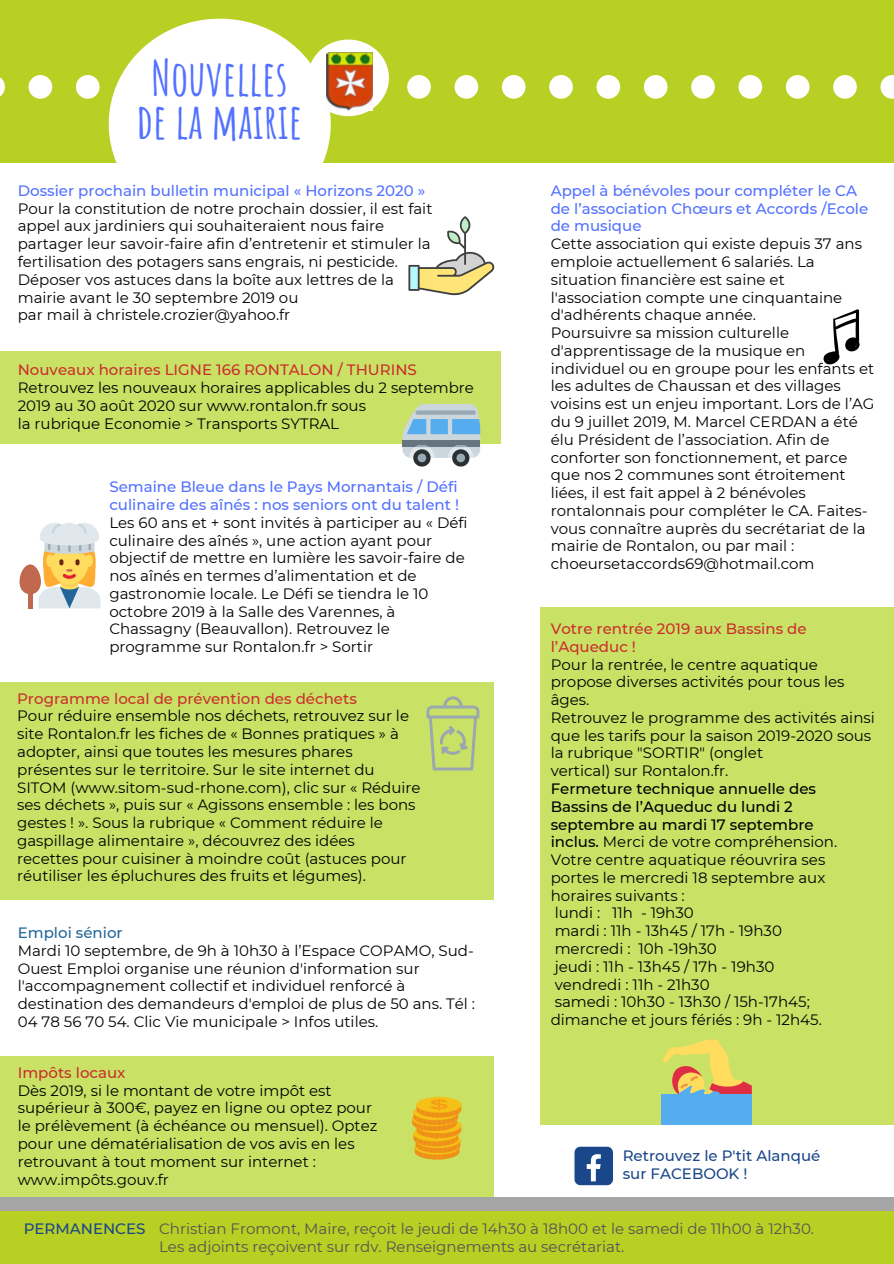
<style>
.page{position:relative;width:894px;height:1264px;background:#fff}
.page>*{position:absolute;margin:0;border:0;box-sizing:border-box;transform-origin:0 0}
.t1{font:700 48px/42.6px "Amatic SC";color:#5271ff;text-align:center}
.t2{font:15px/17.7px "Montserrat";color:#000}
.t3{font:500 15px/17.7px "Montserrat";color:#5271ff}
.t4{font:15px/18px "Montserrat";color:#545454}
.t5{font:500 15px/17.7px "Montserrat";color:#cb2e2e}
.t6{font:500 15px/17.7px "Montserrat";color:#1a4789}
.t7{font:500 15px "Montserrat";color:#269}
.s1{font-weight:500}
.s2{font-weight:500;color:#1a4789}
</style>
<div class="page">
<div style="left:0;top:0;width:893px;height:162px;background:#b8cf23"></div>
<svg style="left:109px;top:19px;width:221px;height:144px;fill:#fff"></svg>
<svg style="left:0;top:77px;width:5px;height:20px"></svg>
<svg style="left:29px;top:75px;width:23px;height:24px"></svg>
<svg style="left:76px;top:75px;width:23px;height:24px"></svg>
<svg style="left:123px;top:75px;width:24px;height:24px"></svg>
<svg style="left:170px;top:75px;width:24px;height:24px"></svg>
<svg style="left:218px;top:75px;width:23px;height:24px"></svg>
<svg style="left:265px;top:75px;width:24px;height:24px"></svg>
<svg style="left:308px;top:40px;width:81px;height:76px"></svg>
<svg style="left:407px;top:75px;width:24px;height:24px"></svg>
<svg style="left:454px;top:75px;width:24px;height:24px"></svg>
<svg style="left:501px;top:75px;width:24px;height:24px"></svg>
<svg style="left:549px;top:75px;width:23px;height:24px"></svg>
<svg style="left:596px;top:75px;width:24px;height:24px"></svg>
<svg style="left:643px;top:75px;width:24px;height:24px"></svg>
<svg style="left:691px;top:75px;width:23px;height:24px"></svg>
<svg style="left:738px;top:75px;width:24px;height:24px"></svg>
<svg style="left:785px;top:75px;width:24px;height:24px"></svg>
<svg style="left:833px;top:75px;width:23px;height:24px"></svg>
<svg style="left:880px;top:75px;width:13px;height:24px"></svg>
<img style="left:326px;top:53px;width:47px;height:57px">
<div style="left:0;top:1056px;width:494px;height:145px;background:#c9e265"></div>
<div style="left:539px;top:607px;width:354px;height:517px;background:#c9e265"></div>
<div style="left:661px;top:1094px;width:90px;height:30px;background:#55acee"></div>
<svg style="left:663px;top:1039px;width:88px;height:55px"></svg>
<div style="left:0;top:1196px;width:893px;height:67px;background:#b8cf23"></div>
<div style="left:0;top:682px;width:494px;height:217px;background:#c9e265"></div>
<div style="left:0;top:1196px;width:893px;height:14px;background:#a6a6a6"></div>
<div style="left:0;top:352px;width:501px;height:92px;background:#c9e265"></div>
<svg style="left:408px;top:216px;width:86px;height:79px"></svg>
<svg style="left:402px;top:404px;width:78px;height:62px"></svg>
<div style="left:415px;top:410px;width:61px;height:5px;background:#99aab5;border-radius:2px"></div>
<svg style="left:20px;top:523px;width:80px;height:85px"></svg>
<svg style="left:426px;top:696px;width:53px;height:74px"></svg>
<svg style="left:416px;top:1096px;width:45px;height:16px"></svg>
<svg style="left:412px;top:1099px;width:49px;height:60px"></svg>
<svg style="left:823px;top:309px;width:36px;height:55px"></svg>
<div style="left:574px;top:1146px;width:38px;height:39px;background:#1a4789;border-radius:6px"></div>
<svg style="left:586px;top:1154px;width:14px;height:27px"></svg>
<h1 class="t1" style="left:136px;top:57px;width:167px">Nouvelles de la mairie</h1>
<p class="t3" style="left:18px;top:182px;width:409px">Dossier prochain bulletin municipal « Horizons 2020 »</p>
<p class="t2" style="left:18px;top:199px;width:416px">Pour la constitution de notre prochain dossier, il est fait appel aux jardiniers qui souhaiteraient nous faire partager leur savoir-faire afin d’entretenir et stimuler la fertilisation des potagers sans engrais, ni pesticide.<br>Déposer vos astuces dans la boîte aux lettres de la mairie avant le 30 septembre 2019 ou<br>par mail à christele.crozier@yahoo.fr</p>
<p class="t5" style="left:18px;top:361px;width:400px">Nouveaux horaires LIGNE 166 RONTALON / THURINS</p>
<p class="t2" style="left:18px;top:379px;width:457px">Retrouvez les nouveaux horaires applicables du 2 septembre<br>2019 au 30 août 2020 sur www.rontalon.fr sous<br>la rubrique Economie &gt; Transports SYTRAL</p>
<p class="t3" style="left:109px;top:478px;width:351px">Semaine Bleue dans le Pays Mornantais / Défi culinaire des aînés : nos seniors ont du talent !</p>
<p class="t2" style="left:109px;top:513px;width:359px">Les 60 ans et + sont invités à participer au « Défi culinaire des aînés », une action ayant pour objectif de mettre en lumière les savoir-faire de nos aînés en termes d’alimentation et de gastronomie locale. Le Défi se tiendra le 10 octobre 2019 à la Salle des Varennes, à Chassagny (Beauvallon). Retrouvez le programme sur Rontalon.fr &gt; Sortir</p>
<p class="t5" style="left:17px;top:689px;width:341px">Programme local de prévention des déchets</p>
<p class="t2" style="left:17px;top:707px;width:405px">Pour réduire ensemble nos déchets, retrouvez sur le site Rontalon.fr les fiches de « Bonnes pratiques » à adopter, ainsi que toutes les mesures phares présentes sur le territoire. Sur le site internet du SITOM (www.sitom-sud-rhone.com), clic sur « Réduire ses déchets », puis sur « Agissons ensemble : les bons gestes ! ». Sous la rubrique « Comment réduire le gaspillage alimentaire », découvrez des idées<br>recettes pour cuisiner à moindre coût (astuces pour réutiliser les épluchures des fruits et légumes).</p>
<p class="t7" style="left:18px;top:923px;width:106px">Emploi sénior</p>
<p class="t2" style="left:18px;top:941px;width:458px">Mardi 10 septembre, de 9h à 10h30 à l’Espace COPAMO, Sud-Ouest Emploi organise une réunion d'information sur l'accompagnement collectif et individuel renforcé à destination des demandeurs d'emploi de plus de 50 ans. Tél :<br>04 78 56 70 54. Clic Vie municipale &gt; Infos utiles.</p>
<p class="t5" style="left:18px;top:1063px;width:109px">Impôts locaux</p>
<p class="t2" style="left:18px;top:1081px;width:361px">Dès 2019, si le montant de votre impôt est supérieur à 300€, payez en ligne ou optez pour le prélèvement (à échéance ou mensuel). Optez pour une dématérialisation de vos avis en les retrouvant à tout moment sur internet : www.impôts.gouv.fr</p>
<p class="t3" style="left:550px;top:182px;width:319px">Appel à bénévoles pour compléter le CA de l’association Chœurs et Accords /Ecole de musique</p>
<p class="t2" style="left:550px;top:235px;width:325px">Cette association qui existe depuis 37 ans emploie actuellement 6 salariés. La situation financière est saine et l'association compte une cinquantaine d'adhérents chaque année.<br>Poursuivre sa mission culturelle d'apprentissage de la musique en individuel ou en groupe pour les enfants et les adultes de Chaussan et des villages voisins est un enjeu important. Lors de l’AG du 9 juillet 2019, M. Marcel CERDAN a été élu Président de l’association. Afin de conforter son fonctionnement, et parce que nos 2 communes sont étroitement liées, il est fait appel à 2 bénévoles rontalonnais pour compléter le CA. Faites&shy;vous connaître auprès du secrétariat de la mairie de Rontalon, ou par mail : choeursetaccords69@hotmail.com</p>
<p class="t5" style="left:550px;top:620px;width:257px">Votre rentrée 2019 aux Bassins de l’Aqueduc !</p>
<p class="t2" style="left:550px;top:655px;width:325px">Pour la rentrée, le centre aquatique propose diverses activités pour tous les âges.<br>Retrouvez le programme des activités ainsi que les tarifs pour la saison 2019-2020 sous la rubrique "SORTIR" (onglet<br>vertical) sur Rontalon.fr.</p>
<p class="t2" style="left:550px;top:779px;width:288px"><span class="s1">Fermeture technique annuelle des<br>Bassins de l’Aqueduc du lundi 2 septembre au mardi 17 septembre inclus.</span> Merci de votre compréhension.<br>Votre centre aquatique réouvrira ses portes le mercredi 18 septembre aux horaires suivants :<br>lundi : 11h - 19h30<br>mardi : 11h - 13h45 / 17h - 19h30 mercredi : 10h -19h30<br>jeudi : 11h - 13h45 / 17h - 19h30 vendredi : 11h - 21h30<br>samedi : 10h30 - 13h30 / 15h-17h45; dimanche et jours fériés : 9h - 12h45.</p>
<p class="t6" style="left:622px;top:1147px;width:199px">Retrouvez le P'tit Alanqué sur FACEBOOK !</p>
<p class="t4" style="left:159px;top:1219px;width:656px;text-indent:-135px"><span class="s2">PERMANENCES</span> Christian Fromont, Maire, reçoit le jeudi de 14h30 à 18h00 et le samedi de 11h00 à 12h30.<br>Les adjoints reçoivent sur rdv. Renseignements au secrétariat.</p>
</div>
